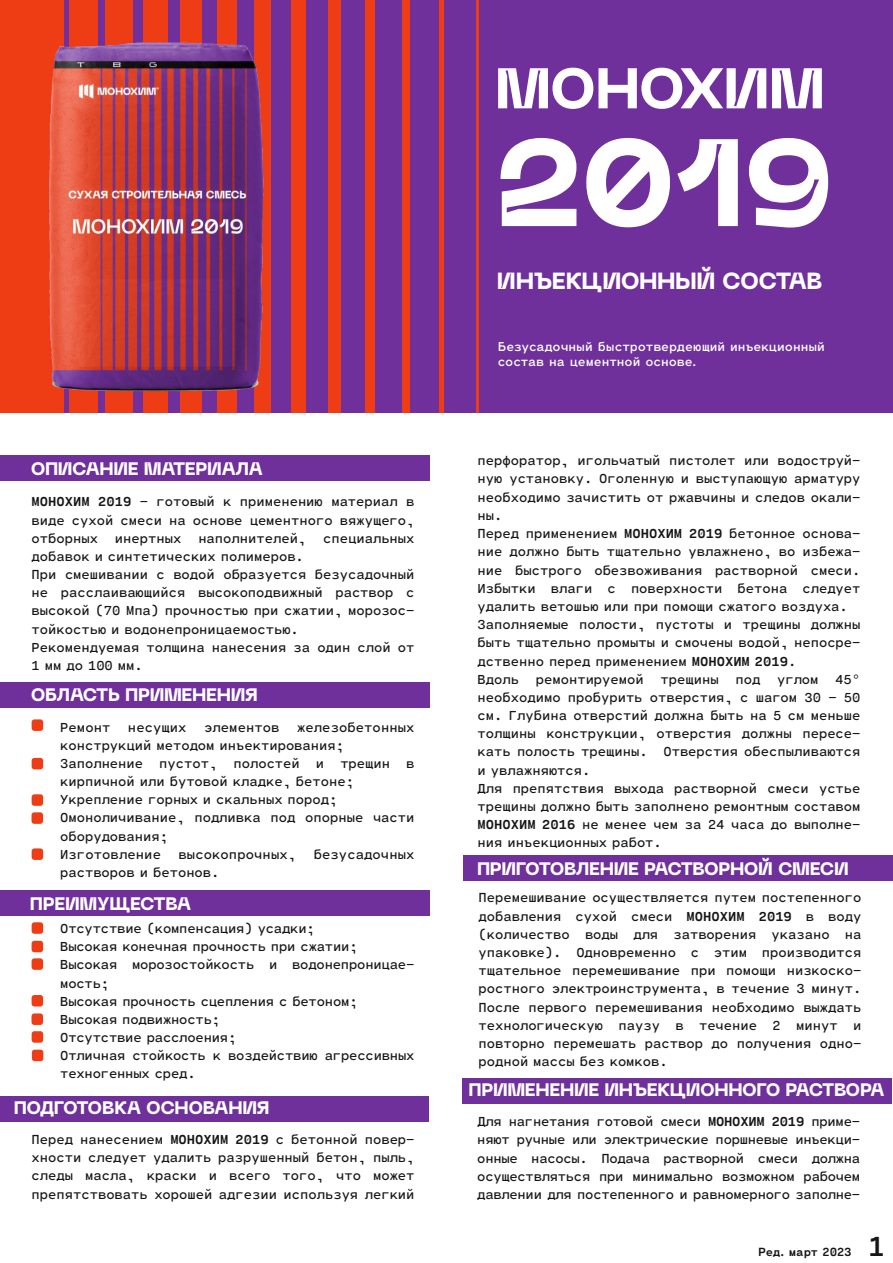
<style>
.page{position:relative;width:893px;height:1263px;background:#fff}
.page>*{position:absolute;margin:0;border:0;box-sizing:border-box;transform-origin:0 0}
.t1{font:800 123.3px "Neue Machina";color:#fff}
.t2{font:800 56.85px "Neue Machina";letter-spacing:-.025em;color:#fff}
.t3{font:700 27.3px "Cartograph Sans CF";color:#151616}
.t4{font:800 23.25px "Neue Machina";letter-spacing:-.02em;color:#fff}
.t5{font:800 18px "Neue Machina";letter-spacing:-.02em;color:#fff}
.t6{font:13.5px/18.1px "Cartograph CF";color:#151616;text-align:justify}
.t7{font:600 12.75px/15.3px "Cartograph Sans CF";color:#fff}
.t8{font:700 11.7px "Cartograph Sans CF";letter-spacing:-.005em;color:#151616}
.s1{font-weight:700}
.s2{font-family:"Cartograph Sans CF"}
</style>
<div class="page">
<div style="left:0;top:455px;width:430px;height:26px;background:#70309b"></div>
<div style="left:0;top:682px;width:430px;height:26px;background:#70309b"></div>
<div style="left:0;top:890px;width:430px;height:26px;background:#70309b"></div>
<div style="left:0;top:1096px;width:429px;height:26px;background:#70309b"></div>
<div style="left:0;top:0;width:893px;height:412px;background:#ee3d14"></div>
<hr style="left:64px;top:0;width:4px;height:412px;background:#70309b">
<div style="left:98px;top:0;width:7px;height:412px;background:#70309b"></div>
<div style="left:133px;top:0;width:9px;height:412px;background:#70309b"></div>
<div style="left:168px;top:0;width:11px;height:412px;background:#70309b"></div>
<div style="left:202px;top:0;width:14px;height:412px;background:#70309b"></div>
<div style="left:237px;top:0;width:17px;height:412px;background:#70309b"></div>
<div style="left:272px;top:0;width:19px;height:412px;background:#70309b"></div>
<div style="left:306px;top:0;width:22px;height:412px;background:#70309b"></div>
<div style="left:341px;top:0;width:24px;height:412px;background:#70309b"></div>
<div style="left:375px;top:0;width:27px;height:412px;background:#70309b"></div>
<div style="left:410px;top:0;width:29px;height:412px;background:#70309b"></div>
<div style="left:445px;top:0;width:31px;height:412px;background:#70309b"></div>
<div style="left:479px;top:0;width:34px;height:412px;background:#70309b"></div>
<div style="left:505px;top:0;width:388px;height:412px;background:#70309b"></div>
<div style="left:32px;top:719px;width:11px;height:12px;background:#ee3d14;border-radius:3px"></div>
<div style="left:32px;top:758px;width:11px;height:11px;background:#ee3d14;border-radius:3px"></div>
<div style="left:32px;top:794px;width:11px;height:12px;background:#ee3d14;border-radius:3px"></div>
<div style="left:32px;top:812px;width:11px;height:12px;background:#ee3d14;border-radius:3px"></div>
<div style="left:32px;top:848px;width:11px;height:12px;background:#ee3d14;border-radius:3px"></div>
<div style="left:32px;top:922px;width:11px;height:12px;background:#ee3d14;border-radius:3px"></div>
<div style="left:32px;top:941px;width:11px;height:11px;background:#ee3d14;border-radius:3px"></div>
<div style="left:32px;top:958px;width:11px;height:12px;background:#ee3d14;border-radius:3px"></div>
<div style="left:32px;top:995px;width:11px;height:11px;background:#ee3d14;border-radius:3px"></div>
<div style="left:32px;top:1013px;width:11px;height:12px;background:#ee3d14;border-radius:3px"></div>
<div style="left:32px;top:1031px;width:11px;height:12px;background:#ee3d14;border-radius:3px"></div>
<div style="left:463px;top:855px;width:430px;height:26px;background:#70309b"></div>
<div style="left:462px;top:1078px;width:430px;height:26px;background:#70309b"></div>
<div style="left:32px;top:1050px;width:11px;height:11px;background:#ee3d14;border-radius:3px"></div>
<img style="left:48px;top:29px;width:224px;height:369px">
<h3 class="t5" style="left:31px;top:461px;width:234px">ОПИСАНИЕ МАТЕРИАЛА</h3>
<p class="t6" style="left:32px;top:493px;width:384px"><span class="s1">МОНОХИМ 2019</span> –готовый к применению материал в виде сухой смеси на основе цементного вяжущего, отборных</p>
<p class="t6" style="left:115px;top:530px;width:68px">инертных</p>
<p class="t6" style="left:198px;top:530px;width:109px">наполнителей,</p>
<p class="t6" style="left:323px;top:530px;width:93px">специальных</p>
<p class="t6" style="left:32px;top:548px;width:384px;text-align:left">добавок и синтетических полимеров.<br>При смешивании с водой образуется безусадочный не расслаивающийся высокоподвижный раствор с высокой (70 Мпа) прочностью при сжатии, морозос&shy;тойкостью и водонепроницаемостью.<br>Рекомендуемая толщина нанесения за один слой от 1 мм до 100 мм.</p>
<h3 class="t5" style="left:31px;top:688px;width:229px">ОБЛАСТЬ ПРИМЕНЕНИЯ</h3>
<p class="t6" style="left:60px;top:719px;width:356px;text-align:left;text-indent:237px">железобетонных конструкций методом инъектирования;<br>Заполнение пустот, полостей и трещин в кирпичной или бутовой кладке, бетоне;<br>Укрепление горных и скальных пород;<br>Омоноличивание, подливка под опорные части оборудования;<br>Изготовление</p>
<p class="t6" style="left:60px;top:719px;width:52px">Ремонт</p>
<p class="t6" style="left:128px;top:719px;width:60px">несущих</p>
<p class="t6" style="left:204px;top:719px;width:77px">элементов</p>
<p class="t6" style="left:179px;top:846px;width:119px">высокопрочных,</p>
<p class="t6" style="left:314px;top:846px;width:102px">безусадочных</p>
<p class="t6" style="left:60px;top:864px;width:161px">растворов и бетонов.</p>
<h3 class="t5" style="left:30px;top:896px;width:163px">ПРЕИМУЩЕСТВА</h3>
<p class="t6" style="left:60px;top:920px;width:356px;text-align:left">Отсутствие (компенсация) усадки;<br>Высокая конечная прочность при сжатии;<br>Высокая морозостойкость и водонепроницае&shy;мость;<br>Высокая прочность сцепления с бетоном;<br>Высокая подвижность;<br>Отсутствие расслоения;<br>Отличная стойкость к воздействию агрессивных техногенных сред.</p>
<h3 class="t5" style="left:14px;top:1101px;width:257px">ПОДГОТОВКА ОСНОВАНИЯ</h3>
<p class="t6" style="left:32px;top:1131px;width:384px">Перед нанесением <span class="s1">МОНОХИМ 2019</span> с бетонной повер&shy;хности следует удалить разрушенный бетон, пыль, следы масла, краски и всего того, что может препятствовать хорошей адгезии используя легкий</p>
<h2 class="t2" style="left:495px;top:67px;width:332px">МОНОХИМ</h2>
<h1 class="t1" style="left:496px;top:135px;width:340px">2019</h1>
<h3 class="t4" style="left:497px;top:272px;width:328px">ИНЪЕКЦИОННЫЙ СОСТАВ</h3>
<p class="t7" style="left:498px;top:339px;width:329px">Безусадочный быстротвердеющий инъекционный состав на цементной основе.</p>
<p class="t6" style="left:478px;top:452px;width:384px;text-align:left">перфоратор, игольчатый пистолет или водоструй&shy;ную установку. Оголенную и выступающую арматуру необходимо зачистить от ржавчины и следов окали&shy;ны.<br>Перед применением <span class="s1">МОНОХИМ 2019</span> бетонное основа&shy;ние должно быть тщательно увлажнено, во избежа&shy;ние быстрого обезвоживания растворной смеси.<br>Избытки влаги с поверхности бетона следует удалить ветошью или при помощи сжатого воздуха.<br>Заполняемые полости, пустоты и трещины должны быть тщательно промыты и смочены водой, непосре&shy;дственно перед применением <span class="s1">МОНОХИМ 2019</span>.<br>Вдоль ремонтируемой трещины под углом 45<span class="s2">° </span>необходимо пробурить отверстия, с шагом 30 - 50 см. Глубина отверстий должна быть на 5 см меньше толщины конструкции, отверстия должны пересе&shy;кать полость трещины. Отверстия обеспыливаются и увлажняются.<br>Для препятствия выхода растворной смеси устье трещины должно быть заполнено ремонтным составом <span class="s1">МОНОХИМ 2016</span> не менее чем за 24 часа до выполне&shy;ния инъекционных работ.</p>
<h3 class="t5" style="left:477px;top:861px;width:373px">ПРИГОТОВЛЕНИЕ РАСТВОРНОЙ СМЕСИ</h3>
<p class="t6" style="left:478px;top:889px;width:384px">Перемешивание осуществляется путем постепенного добавления сухой смеси <span class="s1">МОНОХИМ 2019</span> в воду (количество воды для затворения указано на упаковке). Одновременно с этим производится тщательное перемешивание при помощи низкоско&shy;ростного электроинструмента, в течение 3 минут.<br>После первого перемешивания необходимо выждать технологическую паузу в течение 2 минут и повторно перемешать раствор до получения одно&shy;родной массы без комков.</p>
<h3 class="t5" style="left:469px;top:1083px;width:417px">ПРИМЕНЕНИЕ ИНЪЕКЦИОННОГО РАСТВОРА</h3>
<p class="t6" style="left:477px;top:1113px;width:384px">Для нагнетания готовой смеси <span class="s1">МОНОХИМ 2019</span> приме&shy;няют ручные или электрические поршневые инъекци&shy;онные насосы. Подача растворной смеси должна осуществляться при минимально возможном рабочем давлении для постепенного и равномерного заполне-</p>
<p class="t8" style="left:758px;top:1247px;width:95px">Ред. март 2023</p>
<h3 class="t3" style="left:869px;top:1234px;width:17px">1</h3>
</div>
